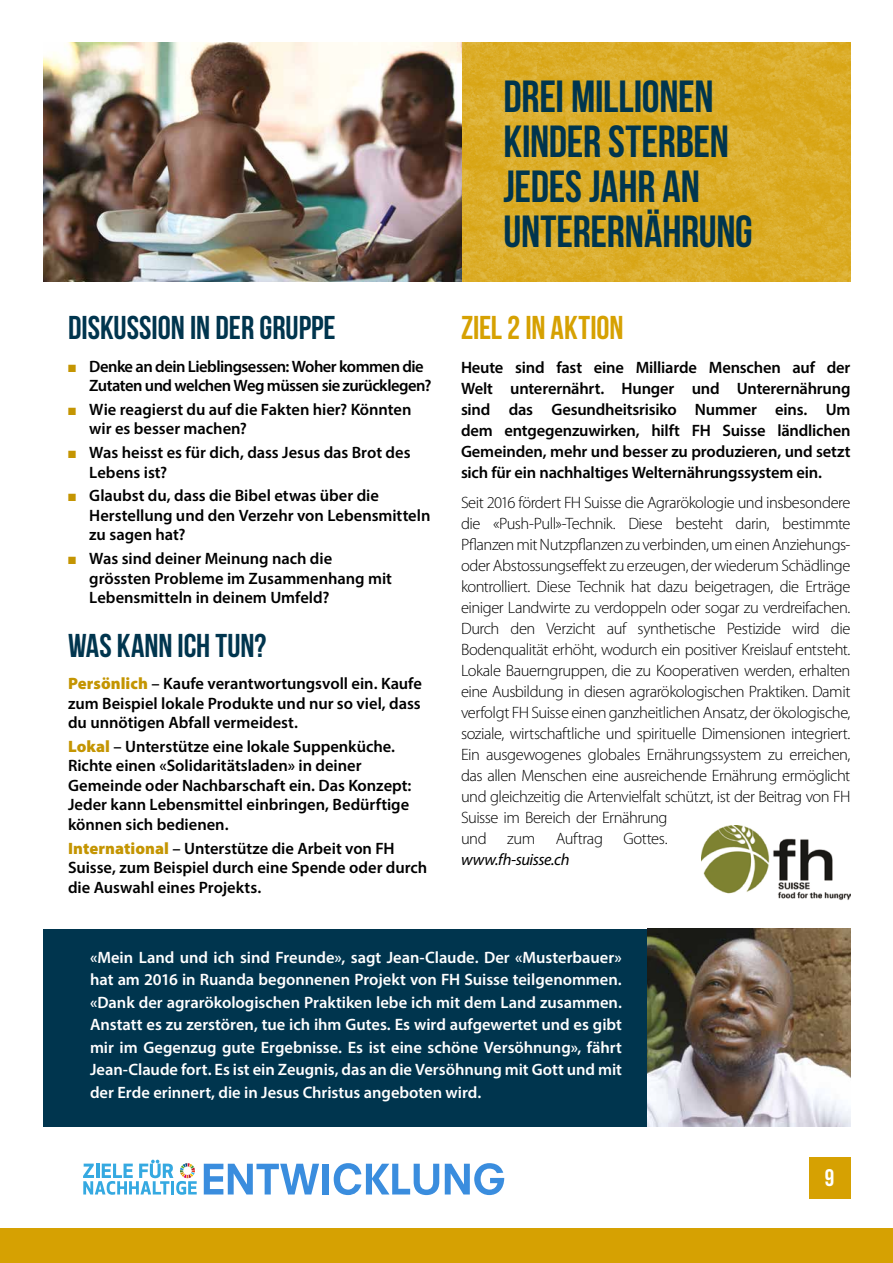
<style>
.page{position:relative;width:893px;height:1263px;background:#fff}
.page>*{position:absolute;margin:0;border:0;box-sizing:border-box;transform-origin:0 0}
.t1{font:45px/45px "Bebas Neue";letter-spacing:-.01em;color:#00354e}
.t2{font:33px "Bebas Neue";color:#00354e}
.t3{font:33px "Bebas Neue";letter-spacing:-.005em;color:#d6a102}
.t4{font:24px "Bebas Neue";color:#fff}
.t5{font:600 16.5px/19.5px "Myriad Pro";letter-spacing:-.005em;color:#000}
.t6{font:300 16.5px/21px "Myriad Pro";letter-spacing:-.03em;color:#000}
.t7{font:600 16.5px/22.5px "Myriad Pro";color:#fff;text-align:justify}
.t8{font:600 16.5px/19.5px "Myriad Pro";letter-spacing:-.03em;color:#000}
.t9{font:italic 16.5px "Myriad Pro";letter-spacing:-.03em;color:#000}
.s1{color:#c49502}
.s2{font-weight:900;color:#c49502}
</style>
<div class="page">
<div style="left:0;top:1229px;width:893px;height:34px;background:#d6a102"></div>
<img style="left:43px;top:43px;width:418px;height:239px">
<div style="left:809px;top:1158px;width:41px;height:41px;background:#d6a102"></div>
<svg style="left:461px;top:43px;width:389px;height:239px;fill:#dbac27"></svg>
<div style="left:43px;top:929px;width:604px;height:198px;background:#00354e"></div>
<img style="left:647px;top:929px;width:203px;height:198px">
<img style="left:702px;top:826px;width:148px;height:74px">
<svg style="left:83px;top:1160px;width:114px;height:35px"></svg>
<svg style="left:204px;top:1164px;width:115px;height:30px"></svg>
<div style="left:323px;top:1164px;width:6px;height:30px;background:#3a8dde"></div>
<svg style="left:334px;top:1163px;width:105px;height:32px"></svg>
<svg style="left:445px;top:1163px;width:59px;height:32px"></svg>
<h2 class="t2" style="left:68px;top:310px;width:269px">DISKUSSION IN DER GRUPPE</h2>
<p class="t8" style="left:89px;top:356px;width:344px;text-indent:-21px"><span class="s1">■</span> Denke an dein Lieblingsessen: Woher kommen die<br>Zutaten und welchen Weg müssen sie zurücklegen?</p>
<p class="t5" style="left:89px;top:399px;width:324px;text-indent:-21px"><span class="s1">■</span> Wie reagierst du auf die Fakten hier? Könnten wir es besser machen?</p>
<p class="t5" style="left:89px;top:442px;width:323px;text-indent:-21px"><span class="s1">■</span> Was heisst es für dich, dass Jesus das Brot des<br>Lebens ist?</p>
<p class="t5" style="left:89px;top:486px;width:343px;text-indent:-21px"><span class="s1">■</span> Glaubst du, dass die Bibel etwas über die<br>Herstellung und den Verzehr von Lebensmitteln zu sagen hat?</p>
<p class="t5" style="left:89px;top:548px;width:304px;text-indent:-21px"><span class="s1">■</span> Was sind deiner Meinung nach die grössten Probleme im Zusammenhang mit<br>Lebensmitteln in deinem Umfeld?</p>
<h2 class="t2" style="left:68px;top:627px;width:200px">WAS KANN ICH TUN?</h2>
<p class="t5" style="left:68px;top:673px;width:356px;text-align:justify"><span class="s2">Persönlich</span> – Kaufe verantwortungsvoll ein. Kaufe zum Beispiel lokale Produkte und nur so viel, dass du unnötigen Abfall vermeidest.</p>
<p class="t5" style="left:68px;top:736px;width:345px"><span class="s2">Lokal</span> – Unterstütze eine lokale Suppenküche.<br>Richte einen «Solidaritätsladen» in deiner Gemeinde oder Nachbarschaft ein. Das Konzept:<br>Jeder kann Lebensmittel einbringen, Bedürftige können sich bedienen.</p>
<p class="t5" style="left:68px;top:838px;width:361px"><span class="s2">International</span> – Unterstütze die Arbeit von FH<br>Suisse, zum Beispiel durch eine Spende oder durch die Auswahl eines Projekts.</p>
<h1 class="t1" style="left:503px;top:73px;width:251px">DREI MILLIONEN<br>KINDER STERBEN<br>JEDES JAHR AN<br>UNTERERNÄHRUNG</h1>
<h2 class="t3" style="left:461px;top:310px;width:164px">ZIEL 2 IN AKTION</h2>
<p class="t5" style="left:461px;top:357px;width:391px;line-height:21px;text-align:justify">Heute sind fast eine Milliarde Menschen auf der Welt unterernährt. Hunger und Unterernährung sind das Gesundheitsrisiko Nummer eins. Um dem entgegenzuwirken, hilft FH Suisse ländlichen Gemeinden, mehr und besser zu produzieren, und setzt sich für ein nachhaltiges Welternährungssystem ein.</p>
<p class="t6" style="left:461px;top:492px;width:391px">Seit 2016 fördert FH Suisse die Agrarökologie und insbesondere die «Push-Pull»-Technik. Diese besteht darin, bestimmte Pflanzen mit Nutzpflanzen zu verbinden, um einen Anziehungs&shy;oder Abstossungseffekt zu erzeugen, der wiederum Schädlinge kontrolliert. Diese Technik hat dazu beigetragen, die Erträge einiger Landwirte zu verdoppeln oder sogar zu verdreifachen.<br>Durch den Verzicht auf synthetische Pestizide wird die Bodenqualität erhöht, wodurch ein positiver Kreislauf entsteht.<br>Lokale Bauerngruppen, die zu Kooperativen werden, erhalten eine Ausbildung in diesen agrarökologischen Praktiken. Damit verfolgt FH Suisse einen ganzheitlichen Ansatz, der ökologische, soziale, wirtschaftliche und spirituelle Dimensionen integriert.<br>Ein ausgewogenes globales Ernährungssystem zu erreichen, das allen Menschen eine ausreichende Ernährung ermöglicht und gleichzeitig die Artenvielfalt schützt, ist der Beitrag von FH Suisse im Bereich der Ernährung<br>und zum Auftrag Gottes.</p>
<p class="t9" style="left:461px;top:849px;width:110px">www.fh-suisse.ch</p>
<p class="t7" style="left:90px;top:945px;width:533px">«Mein Land und ich sind Freunde», sagt Jean-Claude. Der «Musterbauer» hat am 2016 in Ruanda begonnenen Projekt von FH Suisse teilgenommen. «Dank der agrarökologischen Praktiken lebe ich mit dem Land zusammen.<br>Anstatt es zu zerstören, tue ich ihm Gutes. Es wird aufgewertet und es gibt mir im Gegenzug gute Ergebnisse. Es ist eine schöne Versöhnung», fährt Jean-Claude fort. Es ist ein Zeugnis, das an die Versöhnung mit Gott und mit der Erde erinnert, die in Jesus Christus angeboten wird.</p>
<h3 class="t4" style="left:825px;top:1164px;width:11px">9</h3>
</div>
